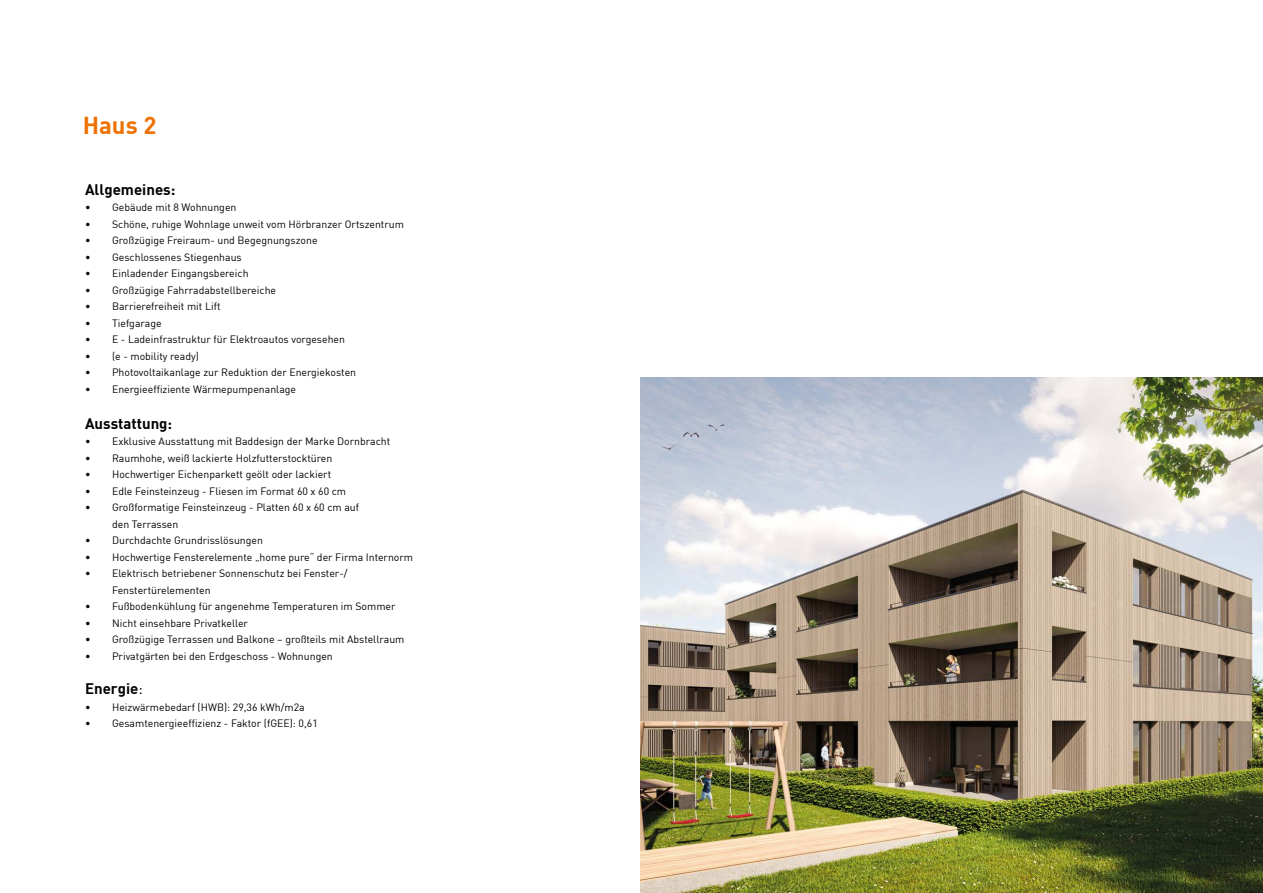
<style>
.page{position:relative;width:1263px;height:893px;background:#fff}
.page>*{position:absolute;margin:0;border:0;box-sizing:border-box;transform-origin:0 0}
.t1{font:700 24px "DIN";color:#ee7203}
.t2{font:700 15px "DIN";color:#000}
.t3{font:700 15px "DIN";color:#020203}
.t4{font:10.5px/16.5px "DIN";color:#000}
.t5{font:10.5px "DIN";color:#020203}
.s1{font-weight:400}
</style>
<div class="page">
<img style="left:640px;top:377px;width:623px;height:516px">
<h1 class="t1" style="left:83px;top:109px;width:75px">Haus 2</h1>
<h2 class="t2" style="left:85px;top:179px;width:92px">Allgemeines:</h2>
<p class="t5" style="left:85px;top:201px;width:153px">• Gebäude mit 8 Wohnungen</p>
<p class="t5" style="left:85px;top:217px;width:320px">• Schöne, ruhige Wohnlage unweit vom Hörbranzer Ortszentrum</p>
<p class="t5" style="left:85px;top:234px;width:234px">• Großzügige Freiraum- und Begegnungszone</p>
<p class="t5" style="left:85px;top:250px;width:158px">• Geschlossenes Stiegenhaus</p>
<p class="t5" style="left:85px;top:267px;width:165px">• Einladender Eingangsbereich</p>
<p class="t5" style="left:85px;top:283px;width:193px">• Großzügige Fahrradabstellbereiche</p>
<p class="t5" style="left:85px;top:300px;width:137px">• Barrierefreiheit mit Lift</p>
<p class="t5" style="left:85px;top:316px;width:78px">• Tiefgarage</p>
<p class="t5" style="left:85px;top:333px;width:262px">• E - Ladeinfrastruktur für Elektroautos vorgesehen</p>
<p class="t5" style="left:85px;top:349px;width:115px">• (e - mobility ready)</p>
<p class="t5" style="left:85px;top:366px;width:273px">• Photovoltaikanlage zur Reduktion der Energiekosten</p>
<p class="t5" style="left:85px;top:382px;width:213px">• Energieeffiziente Wärmepumpenanlage</p>
<h2 class="t2" style="left:85px;top:413px;width:89px">Ausstattung:</h2>
<p class="t4" style="left:85px;top:433px;width:307px">• Exklusive Ausstattung mit Baddesign der Marke Dornbracht</p>
<p class="t4" style="left:85px;top:449px;width:249px">• Raumhohe, weiß lackierte Holzfutterstocktüren</p>
<p class="t4" style="left:85px;top:466px;width:248px">• Hochwertiger Eichenparkett geölt oder lackiert</p>
<p class="t4" style="left:85px;top:482px;width:263px">• Edle Feinsteinzeug - Fliesen im Format 60 x 60 cm</p>
<p class="t4" style="left:112px;top:499px;width:248px;text-indent:-27px">• Großformatige Feinsteinzeug - Platten 60 x 60 cm auf den Terrassen</p>
<p class="t4" style="left:85px;top:532px;width:179px">• Durchdachte Grundrisslösungen</p>
<p class="t4" style="left:85px;top:548px;width:330px">• Hochwertige Fensterelemente „home pure“ der Firma Internorm</p>
<p class="t4" style="left:112px;top:565px;width:237px;text-indent:-27px">• Elektrisch betriebener Sonnenschutz bei Fenster-/<br>Fenstertürelementen</p>
<p class="t4" style="left:85px;top:598px;width:312px">• Fußbodenkühlung für angenehme Temperaturen im Sommer</p>
<p class="t4" style="left:85px;top:614px;width:164px">• Nicht einsehbare Privatkeller</p>
<p class="t4" style="left:85px;top:631px;width:321px">• Großzügige Terrassen und Balkone – großteils mit Abstellraum</p>
<p class="t4" style="left:85px;top:647px;width:249px">• Privatgärten bei den Erdgeschoss - Wohnungen</p>
<h2 class="t3" style="left:85px;top:679px;width:59px">Energie<span class="s1">:</span></h2>
<p class="t5" style="left:85px;top:700px;width:221px">• Heizwärmebedarf (HWB): 29,36 kWh/m2a</p>
<p class="t5" style="left:85px;top:717px;width:234px">• Gesamtenergieeffizienz - Faktor (fGEE): 0,61</p>
</div>
